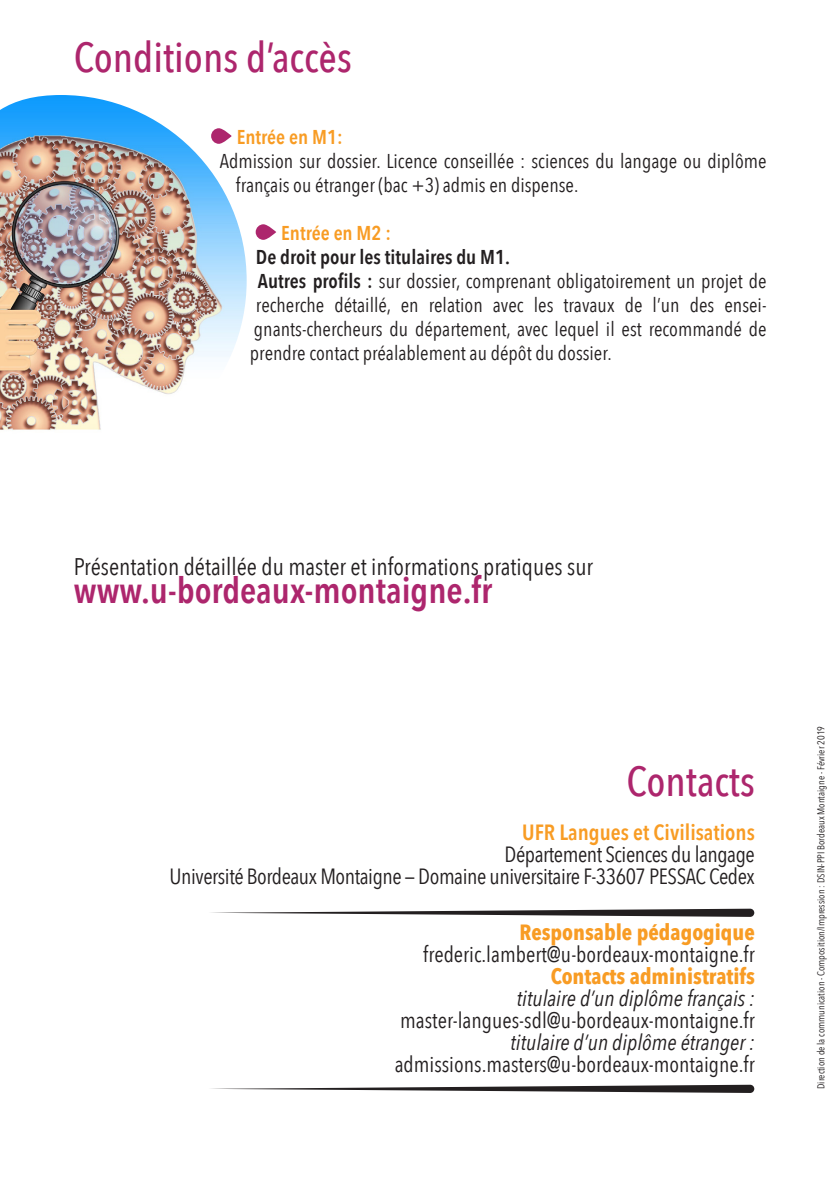
<style>
.page{position:relative;width:840px;height:1191px;background:#fff}
.page>*{position:absolute;margin:0;border:0;box-sizing:border-box;transform-origin:0 0}
.t1{font:500 42px "Avenir Next Condensed";color:#ad266d}
.t2{font:600 36px "Avenir Next Condensed";color:#ad266d}
.t3{font:24px "Avenir Next Condensed";color:#231f20}
.t4{font:22px "Avenir Next Condensed";letter-spacing:-.005em;color:#231f20}
.t5{font:italic 22px "Avenir Next Condensed";color:#231f20}
.t6{font:700 22px "Avenir Next Condensed";color:#f89c24}
.t7{font:600 22px "Avenir Next Condensed";color:#f89c24}
.t8{font:20px/24px "Avenir Next Condensed";color:#231f20}
.t9{font:600 20px "Avenir Next Condensed";color:#231f20}
.t10{font:600 20px "Avenir Next Condensed";color:#f89c24}
.t11{font:10px "Avenir Next Condensed";color:#231f20}
.s1{font-weight:600}
</style>
<div class="page">
<img style="left:0;top:95px;width:246px;height:335px">
<svg style="left:211px;top:128px;width:20px;height:16px"></svg>
<svg style="left:255px;top:224px;width:21px;height:16px"></svg>
<svg style="left:208px;top:908px;width:545px;height:9px"></svg>
<svg style="left:208px;top:1084px;width:545px;height:9px"></svg>
<p class="t1" style="left:74px;top:32px;width:279px">Conditions d’accès</p>
<p class="t10" style="left:236px;top:119px;width:107px">Entrée en M1:</p>
<p class="t8" style="left:236px;top:148px;width:531px;text-indent:-16px">Admission sur dossier. Licence conseillée : sciences du langage ou diplôme français ou étranger (bac +3) admis en dispense.</p>
<p class="t10" style="left:281px;top:215px;width:111px">Entrée en M2 :</p>
<p class="t9" style="left:256px;top:239px;width:255px">De droit pour les titulaires du M1.</p>
<p class="t8" style="left:258px;top:268px;width:510px"><span class="s1">Autres profils :</span> sur dossier, comprenant obligatoirement un projet de</p>
<p class="t8" style="left:256px;top:292px;width:511px">recherche détaillé, en relation avec les travaux de l’un des ensei-</p>
<p class="t8" style="left:254px;top:316px;width:514px">gnants-chercheurs du département, avec lequel il est recommandé de</p>
<p class="t8" style="left:250px;top:340px;width:363px">prendre contact préalablement au dépôt du dossier.</p>
<p class="t3" style="left:74px;top:546px;width:520px">Présentation détaillée du master et informations pratiques sur</p>
<p class="t2" style="left:74px;top:559px;width:420px">www.u-bordeaux-montaigne.fr</p>
<p class="t1" style="left:626px;top:756px;width:130px">Contacts</p>
<p class="t7" style="left:522px;top:813px;width:234px">UFR Langues et Civilisations</p>
<p class="t4" style="left:504px;top:836px;width:251px">Département Sciences du langage</p>
<p class="t4" style="left:169px;top:858px;width:586px">Université Bordeaux Montaigne — Domaine universitaire F-33607 PESSAC Cedex</p>
<p class="t6" style="left:519px;top:919px;width:236px">Responsable pédagogique</p>
<p class="t4" style="left:423px;top:936px;width:333px">frederic.lambert@u-bordeaux-montaigne.fr</p>
<p class="t6" style="left:550px;top:963px;width:205px">Contacts administratifs</p>
<p class="t5" style="left:516px;top:985px;width:239px">titulaire d’un diplôme français :</p>
<p class="t4" style="left:400px;top:1002px;width:356px">master-langues-sdl@u-bordeaux-montaigne.fr</p>
<p class="t5" style="left:510px;top:1029px;width:246px">titulaire d’un diplôme étranger :</p>
<p class="t4" style="left:394px;top:1046px;width:361px">admissions.masters@u-bordeaux-montaigne.fr</p>
<p class="t11" style="left:811px;top:1089px;width:364px;rotate:-90deg">Direction de la communication - Composition/Impression : DSIN-PPI Bordeaux Montaigne - Février 2019</p>
</div>
